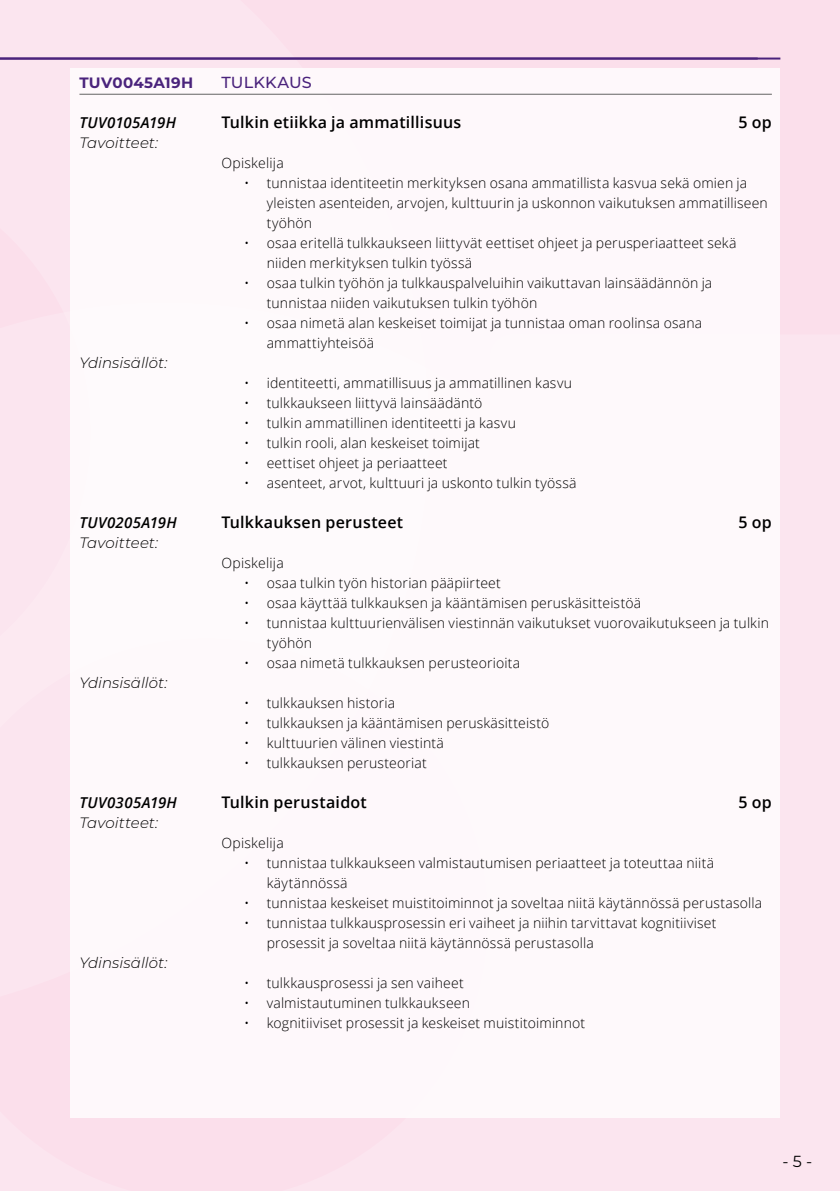
<style>
.page{position:relative;width:840px;height:1191px;background:#fff}
.page>*{position:absolute;margin:0;border:0;box-sizing:border-box;transform-origin:0 0}
.t1{font:600 16px "Open Sans";letter-spacing:.015em;color:#000}
.t2{font:500 16px "Montserrat";letter-spacing:.01em;color:#4a237c}
.t3{font:16px "Montserrat";color:#000}
.t4{font:italic 300 15px "Montserrat";letter-spacing:.005em;color:#000}
.t5{font:italic 600 15px "Open Sans";letter-spacing:.02em;color:#000}
.t6{font:700 15px "Montserrat";letter-spacing:.02em;color:#4a237c}
.t7{font:300 14px/20px "Open Sans";letter-spacing:.01em;color:#000}
</style>
<div class="page">
<div style="left:0;top:0;width:839px;height:1191px;background:#fbe5ef"></div>
<div style="left:70px;top:68px;width:708px;height:1049px;background:#fff"></div>
<hr style="left:0;top:58px;width:780px;height:2px;background:#4a237c">
<hr style="left:79px;top:94px;width:692px;height:1px;background:#636362">
<p class="t6" style="left:79px;top:72px;width:115px">TUV0045A19H</p>
<p class="t2" style="left:221px;top:71px;width:92px">TULKKAUS</p>
<p class="t5" style="left:79px;top:112px;width:98px">TUV0105A19H</p>
<p class="t1" style="left:221px;top:111px;width:241px">Tulkin etiikka ja ammatillisuus</p>
<p class="t1" style="left:738px;top:111px;width:35px">5 op</p>
<p class="t4" style="left:79px;top:133px;width:80px">Tavoitteet:</p>
<p class="t7" style="left:221px;top:153px;width:64px">Opiskelija</p>
<p class="t7" style="left:266px;top:173px;width:502px;text-indent:-23px">• tunnistaa identiteetin merkityksen osana ammatillista kasvua sekä omien ja yleisten asenteiden, arvojen, kulttuurin ja uskonnon vaikutuksen ammatilliseen työhön</p>
<p class="t7" style="left:266px;top:233px;width:471px;text-indent:-23px">• osaa eritellä tulkkaukseen liittyvät eettiset ohjeet ja perusperiaatteet sekä niiden merkityksen tulkin työssä</p>
<p class="t7" style="left:266px;top:273px;width:447px;text-indent:-23px">• osaa tulkin työhön ja tulkkauspalveluihin vaikuttavan lainsäädännön ja tunnistaa niiden vaikutuksen tulkin työhön</p>
<p class="t7" style="left:266px;top:313px;width:437px;text-indent:-23px">• osaa nimetä alan keskeiset toimijat ja tunnistaa oman roolinsa osana ammattiyhteisöä</p>
<p class="t4" style="left:79px;top:353px;width:89px">Ydinsisällöt:</p>
<p class="t7" style="left:244px;top:373px;width:329px">• identiteetti, ammatillisuus ja ammatillinen kasvu</p>
<p class="t7" style="left:244px;top:393px;width:240px">• tulkkaukseen liittyvä lainsäädäntö</p>
<p class="t7" style="left:244px;top:413px;width:273px">• tulkin ammatillinen identiteetti ja kasvu</p>
<p class="t7" style="left:244px;top:433px;width:237px">• tulkin rooli, alan keskeiset toimijat</p>
<p class="t7" style="left:244px;top:453px;width:205px">• eettiset ohjeet ja periaatteet</p>
<p class="t7" style="left:244px;top:473px;width:334px">• asenteet, arvot, kulttuuri ja uskonto tulkin työssä</p>
<p class="t5" style="left:79px;top:512px;width:99px">TUV0205A19H</p>
<p class="t1" style="left:221px;top:511px;width:183px">Tulkkauksen perusteet</p>
<p class="t1" style="left:738px;top:511px;width:35px">5 op</p>
<p class="t4" style="left:79px;top:533px;width:80px">Tavoitteet:</p>
<p class="t7" style="left:221px;top:553px;width:64px">Opiskelija</p>
<p class="t7" style="left:244px;top:573px;width:258px">• osaa tulkin työn historian pääpiirteet</p>
<p class="t7" style="left:244px;top:593px;width:398px">• osaa käyttää tulkkauksen ja kääntämisen peruskäsitteistöä</p>
<p class="t7" style="left:266px;top:613px;width:503px;text-indent:-23px">• tunnistaa kulttuurienvälisen viestinnän vaikutukset vuorovaikutukseen ja tulkin työhön</p>
<p class="t7" style="left:244px;top:653px;width:278px">• osaa nimetä tulkkauksen perusteorioita</p>
<p class="t4" style="left:79px;top:673px;width:89px">Ydinsisällöt:</p>
<p class="t7" style="left:244px;top:693px;width:153px">• tulkkauksen historia</p>
<p class="t7" style="left:244px;top:713px;width:306px">• tulkkauksen ja kääntämisen peruskäsitteistö</p>
<p class="t7" style="left:244px;top:733px;width:201px">• kulttuurien välinen viestintä</p>
<p class="t7" style="left:244px;top:753px;width:184px">• tulkkauksen perusteoriat</p>
<p class="t5" style="left:79px;top:792px;width:99px">TUV0305A19H</p>
<p class="t1" style="left:221px;top:791px;width:147px">Tulkin perustaidot</p>
<p class="t1" style="left:738px;top:791px;width:35px">5 op</p>
<p class="t4" style="left:79px;top:813px;width:80px">Tavoitteet:</p>
<p class="t7" style="left:221px;top:833px;width:64px">Opiskelija</p>
<p class="t7" style="left:266px;top:853px;width:448px;text-indent:-23px">• tunnistaa tulkkaukseen valmistautumisen periaatteet ja toteuttaa niitä käytännössä</p>
<p class="t7" style="left:244px;top:893px;width:519px">• tunnistaa keskeiset muistitoiminnot ja soveltaa niitä käytännössä perustasolla</p>
<p class="t7" style="left:266px;top:913px;width:451px;text-indent:-23px">• tunnistaa tulkkausprosessin eri vaiheet ja niihin tarvittavat kognitiiviset prosessit ja soveltaa niitä käytännössä perustasolla</p>
<p class="t4" style="left:79px;top:953px;width:89px">Ydinsisällöt:</p>
<p class="t7" style="left:244px;top:973px;width:221px">• tulkkausprosessi ja sen vaiheet</p>
<p class="t7" style="left:244px;top:993px;width:227px">• valmistautuminen tulkkaukseen</p>
<p class="t7" style="left:244px;top:1013px;width:342px">• kognitiiviset prosessit ja keskeiset muistitoiminnot</p>
<p class="t3" style="left:782px;top:1150px;width:31px">- 5 -</p>
</div>
